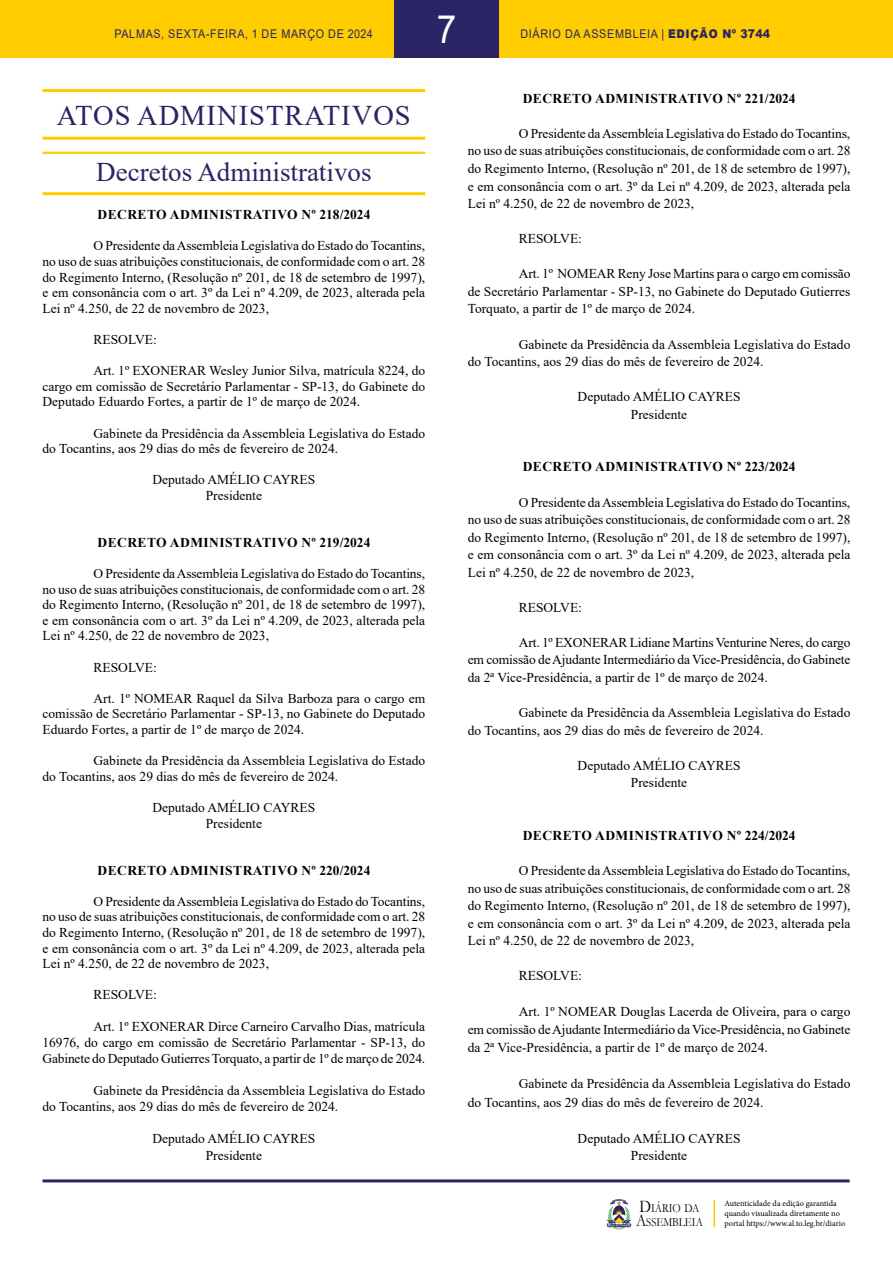
<style>
.page{position:relative;width:893px;height:1263px;background:#fff}
.page>*{position:absolute;margin:0;border:0;box-sizing:border-box;transform-origin:0 0}
.t1{font:39px "Arial";color:#fff;scale:.9 1}
.t2{font:28.5px "Times New Roman";letter-spacing:.035em;color:#2b2464}
.t3{font:27px "Times New Roman";color:#2b2464}
.t4{font:13.5px/15.6px "Times New Roman";color:#000;text-align:justify}
.t5{font:700 13.5px "Times New Roman";letter-spacing:.035em;color:#000}
.t6{font:12.45px/14px "Garamond";color:#000;scale:.85 1}
.t7{font:12px "Arial";letter-spacing:.065em;color:#2b2464;scale:.9 1}
.t8{font:8.25px/9.9px "Minion Pro";color:#000}
.s1{font-weight:900}
.s2{font-size:17.85px}
</style>
<div class="page">
<div style="left:0;top:0;width:893px;height:58px;background:#fc0"></div>
<hr style="left:43px;top:1179px;width:807px;height:3px;background:#2b2464">
<svg style="left:606px;top:1199px;width:26px;height:31px"></svg>
<div style="left:394px;top:0;width:105px;height:58px;background:#2b2464"></div>
<hr style="left:713px;top:1200px;width:2px;height:27px;background:#fc0">
<hr style="left:43px;top:89px;width:382px;height:3px;background:#fc0">
<hr style="left:43px;top:137px;width:382px;height:3px;background:#fc0">
<hr style="left:43px;top:152px;width:382px;height:2px;background:#fc0">
<hr style="left:43px;top:192px;width:382px;height:3px;background:#fc0">
<h1 class="t1" style="left:437px;top:2px;width:23px">7</h1>
<p class="t7" style="left:114px;top:25px;width:289px">PALMAS, SEXTA-FEIRA, 1 DE MARÇO DE 2024</p>
<p class="t7" style="left:520px;top:25px;width:279px">DIÁRIO DA ASSEMBLEIA | <span class="s1">EDIÇÃO Nº 3744</span></p>
<h2 class="t2" style="left:57px;top:96px;width:355px">ATOS ADMINISTRATIVOS</h2>
<h3 class="t3" style="left:96px;top:153px;width:277px">Decretos Administrativos</h3>
<p class="t5" style="left:97px;top:205px;width:274px">DECRETO ADMINISTRATIVO Nº 218/2024</p>
<p class="t4" style="left:43px;top:238px;width:384px;text-indent:51px">O Presidente da Assembleia Legislativa do Estado do Tocantins, no uso de suas atribuições constitucionais, de conformidade com o art. 28 do Regimento Interno, (Resolução nº 201, de 18 de setembro de 1997), e em consonância com o art. 3º da Lei nº 4.209, de 2023, alterada pela Lei nº 4.250, de 22 de novembro de 2023,</p>
<p class="t4" style="left:94px;top:331px;width:65px">RESOLVE:</p>
<p class="t4" style="left:43px;top:362px;width:384px;text-indent:51px">Art. 1º EXONERAR Wesley Junior Silva, matrícula 8224, do cargo em comissão de Secretário Parlamentar - SP-13, do Gabinete do Deputado Eduardo Fortes, a partir de 1º de março de 2024.</p>
<p class="t4" style="left:43px;top:425px;width:384px;text-indent:51px">Gabinete da Presidência da Assembleia Legislativa do Estado do Tocantins, aos 29 dias do mês de fevereiro de 2024.</p>
<p class="t4" style="left:152px;top:472px;width:165px;text-align:center">Deputado AMÉLIO CAYRES<br>Presidente</p>
<p class="t5" style="left:97px;top:533px;width:274px">DECRETO ADMINISTRATIVO Nº 219/2024</p>
<p class="t4" style="left:43px;top:565px;width:384px;text-indent:51px">O Presidente da Assembleia Legislativa do Estado do Tocantins, no uso de suas atribuições constitucionais, de conformidade com o art. 28 do Regimento Interno, (Resolução nº 201, de 18 de setembro de 1997), e em consonância com o art. 3º da Lei nº 4.209, de 2023, alterada pela Lei nº 4.250, de 22 de novembro de 2023,</p>
<p class="t4" style="left:94px;top:659px;width:65px">RESOLVE:</p>
<p class="t4" style="left:43px;top:690px;width:384px;text-indent:51px">Art. 1º NOMEAR Raquel da Silva Barboza para o cargo em comissão de Secretário Parlamentar - SP-13, no Gabinete do Deputado Eduardo Fortes, a partir de 1º de março de 2024.</p>
<p class="t4" style="left:43px;top:752px;width:384px;text-indent:51px">Gabinete da Presidência da Assembleia Legislativa do Estado do Tocantins, aos 29 dias do mês de fevereiro de 2024.</p>
<p class="t4" style="left:152px;top:799px;width:165px;text-align:center">Deputado AMÉLIO CAYRES<br>Presidente</p>
<p class="t5" style="left:97px;top:860px;width:274px">DECRETO ADMINISTRATIVO Nº 220/2024</p>
<p class="t4" style="left:43px;top:893px;width:384px;text-indent:51px">O Presidente da Assembleia Legislativa do Estado do Tocantins, no uso de suas atribuições constitucionais, de conformidade com o art. 28 do Regimento Interno, (Resolução nº 201, de 18 de setembro de 1997), e em consonância com o art. 3º da Lei nº 4.209, de 2023, alterada pela Lei nº 4.250, de 22 de novembro de 2023,</p>
<p class="t4" style="left:94px;top:986px;width:65px">RESOLVE:</p>
<p class="t4" style="left:43px;top:1018px;width:384px;line-height:16px;text-indent:51px">Art. 1º EXONERAR Dirce Carneiro Carvalho Dias, matrícula 16976, do cargo em comissão de Secretário Parlamentar - SP-13, do Gabinete do Deputado Gutierres Torquato, a partir de 1º de março de 2024.</p>
<p class="t4" style="left:43px;top:1082px;width:384px;line-height:16px;text-indent:51px">Gabinete da Presidência da Assembleia Legislativa do Estado do Tocantins, aos 29 dias do mês de fevereiro de 2024.</p>
<p class="t4" style="left:152px;top:1130px;width:165px;line-height:16.6px;text-align:center">Deputado AMÉLIO CAYRES<br>Presidente</p>
<p class="t5" style="left:523px;top:89px;width:274px">DECRETO ADMINISTRATIVO Nº 221/2024</p>
<p class="t4" style="left:468px;top:124px;width:384px;line-height:17.5px;text-indent:51px">O Presidente da Assembleia Legislativa do Estado do Tocantins, no uso de suas atribuições constitucionais, de conformidade com o art. 28 do Regimento Interno, (Resolução nº 201, de 18 de setembro de 1997), e em consonância com o art. 3º da Lei nº 4.209, de 2023, alterada pela Lei nº 4.250, de 22 de novembro de 2023,</p>
<p class="t4" style="left:519px;top:230px;width:65px">RESOLVE:</p>
<p class="t4" style="left:468px;top:265px;width:384px;line-height:17.5px;text-indent:51px">Art. 1º NOMEAR Reny Jose Martins para o cargo em comissão de Secretário Parlamentar - SP-13, no Gabinete do Deputado Gutierres Torquato, a partir de 1º de março de 2024.</p>
<p class="t4" style="left:468px;top:335px;width:384px;line-height:17.5px;text-indent:51px">Gabinete da Presidência da Assembleia Legislativa do Estado do Tocantins, aos 29 dias do mês de fevereiro de 2024.</p>
<p class="t4" style="left:578px;top:387px;width:165px;line-height:17.5px;text-align:center">Deputado AMÉLIO CAYRES<br>Presidente</p>
<p class="t5" style="left:523px;top:457px;width:274px">DECRETO ADMINISTRATIVO Nº 223/2024</p>
<p class="t4" style="left:468px;top:493px;width:384px;line-height:17.5px;text-indent:51px">O Presidente da Assembleia Legislativa do Estado do Tocantins, no uso de suas atribuições constitucionais, de conformidade com o art. 28 do Regimento Interno, (Resolução nº 201, de 18 de setembro de 1997), e em consonância com o art. 3º da Lei nº 4.209, de 2023, alterada pela Lei nº 4.250, de 22 de novembro de 2023,</p>
<p class="t4" style="left:519px;top:599px;width:65px">RESOLVE:</p>
<p class="t4" style="left:468px;top:633px;width:384px;line-height:17.5px;text-indent:51px">Art. 1º EXONERAR Lidiane Martins Venturine Neres, do cargo em comissão de Ajudante Intermediário da Vice-Presidência, do Gabinete da 2ª Vice-Presidência, a partir de 1º de março de 2024.</p>
<p class="t4" style="left:468px;top:703px;width:384px;line-height:17.5px;text-indent:51px">Gabinete da Presidência da Assembleia Legislativa do Estado do Tocantins, aos 29 dias do mês de fevereiro de 2024.</p>
<p class="t4" style="left:578px;top:756px;width:165px;line-height:17.5px;text-align:center">Deputado AMÉLIO CAYRES<br>Presidente</p>
<p class="t5" style="left:523px;top:826px;width:274px">DECRETO ADMINISTRATIVO Nº 224/2024</p>
<p class="t4" style="left:468px;top:861px;width:384px;line-height:17.5px;text-indent:51px">O Presidente da Assembleia Legislativa do Estado do Tocantins, no uso de suas atribuições constitucionais, de conformidade com o art. 28 do Regimento Interno, (Resolução nº 201, de 18 de setembro de 1997), e em consonância com o art. 3º da Lei nº 4.209, de 2023, alterada pela Lei nº 4.250, de 22 de novembro de 2023,</p>
<p class="t4" style="left:519px;top:968px;width:65px">RESOLVE:</p>
<p class="t4" style="left:468px;top:1002px;width:384px;line-height:18px;text-indent:51px">Art. 1º NOMEAR Douglas Lacerda de Oliveira, para o cargo em comissão de Ajudante Intermediário da Vice-Presidência, no Gabinete da 2ª Vice-Presidência, a partir de 1º de março de 2024.</p>
<p class="t4" style="left:468px;top:1074px;width:384px;line-height:18.3px;text-indent:51px">Gabinete da Presidência da Assembleia Legislativa do Estado do Tocantins, aos 29 dias do mês de fevereiro de 2024.</p>
<p class="t4" style="left:578px;top:1130px;width:165px;line-height:16.5px;text-align:center">Deputado AMÉLIO CAYRES<br>Presidente</p>
<p class="t6" style="left:636px;top:1201px;width:80px"><span class="s2">D</span>IÁRIO DA<br><span class="s2">A</span>SSEMBLEIA</p>
<p class="t8" style="left:724px;top:1199px;width:122px">Autenticidade da edição garantida quando visualizada diretamente no portal https://www.al.to.leg.br/diario</p>
</div>
